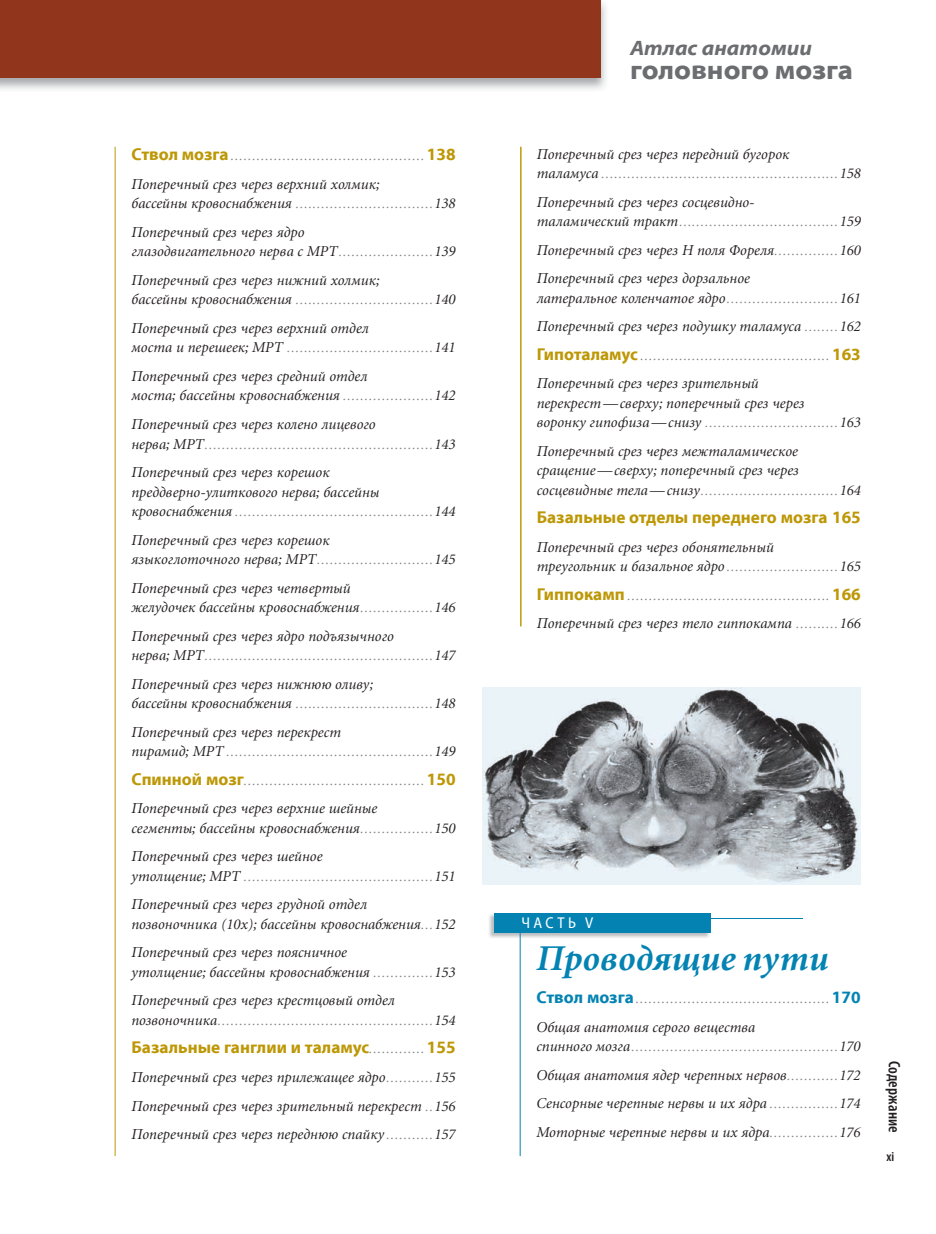
<style>
.page{position:relative;width:936px;height:1234px;background:#fff}
.page>*{position:absolute;margin:0;border:0;box-sizing:border-box;transform-origin:0 0}
.t1{font:italic 700 36px "Minion Cyr";color:#0483b3}
.t2{font:700 semi-expanded 27px "Myriad Pro";color:#6c6d70}
.t3{font:italic 700 semi-expanded 21px "Myriad Pro";color:#6c6d70}
.t4{font:700 17.25px "Myriad Pro";color:#bd9705}
.t5{font:600 condensed 16.5px "Myriad Pro";letter-spacing:.01em;color:#231f20}
.t6{font:semi-condensed 15.75px "Myriad Pro";letter-spacing:.22em;color:#fff}
.t7{font:italic 15px/19.5px "Minion Cyr";color:#231f20}
.t8{font:italic 13.5px/28.5px "Minion Cyr";color:#808285}
.t9{font:600 condensed 13.5px "Myriad Pro";color:#231f20}
.s1{font-family:"Myriad Pro";font-weight:700;font-style:normal;font-size:17.25px;color:#bd9705}
.s2{font-size:15px;color:#231f20}
.s3{font-size:13.5px;color:#808285}
.s4{font-family:"Minion Cyr";font-weight:400;font-style:italic;font-size:13.5px;color:#808285}
.s5{font-family:"Myriad Pro";font-weight:700;font-style:normal;font-size:17.25px;color:#0483b3}
</style>
<div class="page">
<img style="left:0;top:0;width:606px;height:90px">
<div style="left:0;top:0;width:600px;height:78px;background:#91351d"></div>
<hr style="left:520px;top:147px;width:1px;height:479px;background:#bd9705">
<hr style="left:115px;top:147px;width:1px;height:1008px;background:#bd9705">
<hr style="left:514px;top:918px;width:288px;height:1px;background:#0483b3">
<img style="left:489px;top:914px;width:221px;height:24px">
<div style="left:494px;top:912px;width:216px;height:20px;background:#0483b3"></div>
<hr style="left:519px;top:924px;width:1px;height:231px;background:#0483b3">
<img style="left:483px;top:687px;width:377px;height:197px">
<p class="t8" style="left:131px;top:141px;width:326px"><span class="s1">Ствол мозга</span>............................................. <span class="s1">138</span></p>
<p class="t7" style="left:131px;top:174px;width:250px">Поперечный срез через верхний холмик;</p>
<p class="t8" style="left:131px;top:189px;width:326px"><span class="s2">бассейны кровоснабжения</span> ................................<span class="s2">138</span></p>
<p class="t7" style="left:131px;top:222px;width:326px">Поперечный срез через ядро<br>глазодвигательного нерва с МРТ<span class="s3">......................</span>139</p>
<p class="t7" style="left:131px;top:270px;width:250px">Поперечный срез через нижний холмик;</p>
<p class="t8" style="left:131px;top:285px;width:326px"><span class="s2">бассейны кровоснабжения</span> ................................<span class="s2">140</span></p>
<p class="t7" style="left:131px;top:318px;width:239px">Поперечный срез через верхний отдел</p>
<p class="t8" style="left:131px;top:333px;width:325px"><span class="s2">моста и перешеек; МРТ</span> ..................................<span class="s2">141</span></p>
<p class="t7" style="left:131px;top:366px;width:326px">Поперечный срез через средний отдел<br>моста; бассейны кровоснабжения <span class="s3">.....................</span>142</p>
<p class="t7" style="left:131px;top:414px;width:246px">Поперечный срез через колено лицевого</p>
<p class="t8" style="left:131px;top:429px;width:325px"><span class="s2">нерва; МРТ</span>.....................................................<span class="s2">143</span></p>
<p class="t7" style="left:131px;top:462px;width:249px">Поперечный срез через корешок преддверно-улиткового нерва; бассейны</p>
<p class="t8" style="left:131px;top:497px;width:325px"><span class="s2">кровоснабжения</span> ..............................................<span class="s2">144</span></p>
<p class="t7" style="left:131px;top:529px;width:325px">Поперечный срез через корешок<br>языкоглоточного нерва; МРТ<span class="s3">...........................</span>145</p>
<p class="t7" style="left:131px;top:577px;width:326px">Поперечный срез через четвертый<br>желудочек бассейны кровоснабжения<span class="s3">.................</span>146</p>
<p class="t7" style="left:131px;top:625px;width:264px">Поперечный срез через ядро подъязычного</p>
<p class="t8" style="left:131px;top:641px;width:326px"><span class="s2">нерва; МРТ</span>.....................................................<span class="s2">147</span></p>
<p class="t7" style="left:131px;top:673px;width:243px">Поперечный срез через нижнюю оливу;</p>
<p class="t8" style="left:131px;top:689px;width:325px"><span class="s2">бассейны кровоснабжения</span> ................................<span class="s2">148</span></p>
<p class="t7" style="left:131px;top:721px;width:211px">Поперечный срез через перекрест</p>
<p class="t8" style="left:131px;top:737px;width:326px"><span class="s2">пирамид; МРТ</span> ................................................<span class="s2">149<br></span><span class="s1">Спинной мозг</span>.......................................... <span class="s1">150</span></p>
<p class="t7" style="left:131px;top:798px;width:326px">Поперечный срез через верхние шейные<br>сегменты; бассейны кровоснабжения<span class="s3">.................</span>150</p>
<p class="t7" style="left:131px;top:846px;width:192px">Поперечный срез через шейное</p>
<p class="t8" style="left:131px;top:861px;width:325px"><span class="s2">утолщение; МРТ</span> ............................................<span class="s2">151</span></p>
<p class="t7" style="left:131px;top:894px;width:326px">Поперечный срез через грудной отдел позвоночника (10х); бассейны кровоснабжения<span class="s3">...</span>152</p>
<p class="t7" style="left:131px;top:942px;width:325px">Поперечный срез через поясничное<br>утолщение; бассейны кровоснабжения <span class="s3">..............</span>153</p>
<p class="t7" style="left:131px;top:990px;width:265px">Поперечный срез через крестцовый отдел</p>
<p class="t8" style="left:131px;top:1005px;width:325px"><span class="s2">позвоночника</span>..................................................<span class="s2">154</span></p>
<p class="t4" style="left:131px;top:1036px;width:326px">Базальные ганглии и таламус<span class="s4">.............</span> 155</p>
<p class="t7" style="left:131px;top:1062px;width:326px;line-height:28.5px;text-align:justify">Поперечный срез через прилежащее ядро<span class="s3">...........</span>155<br>Поперечный срез через зрительный перекрест <span class="s3">..</span>156<br>Поперечный срез через переднюю спайку <span class="s3">...........</span>157</p>
<h3 class="t3" style="left:630px;top:36px;width:184px">Атлас анатомии</h3>
<h2 class="t2" style="left:630px;top:52px;width:225px">головного мозга</h2>
<p class="t7" style="left:536px;top:144px;width:254px">Поперечный срез через передний бугорок</p>
<p class="t8" style="left:536px;top:159px;width:326px"><span class="s2">таламуса</span> .......................................................<span class="s2">158</span></p>
<p class="t7" style="left:536px;top:192px;width:219px">Поперечный срез через сосцевидно-</p>
<p class="t8" style="left:536px;top:207px;width:326px"><span class="s2">таламический тракт</span>.....................................<span class="s2">159</span></p>
<p class="t7" style="left:536px;top:235px;width:326px;line-height:28.5px">Поперечный срез через H поля Фореля<span class="s3">...............</span>160<br>Поперечный срез через дорзальное</p>
<p class="t7" style="left:536px;top:283px;width:326px;line-height:28.5px">латеральное коленчатое ядро<span class="s3">..........................</span>161<br>Поперечный срез через подушку таламуса <span class="s3">........</span>162</p>
<p class="t8" style="left:536px;top:341px;width:326px"><span class="s1">Гипоталамус</span>............................................ <span class="s1">163</span></p>
<p class="t7" style="left:536px;top:373px;width:269px">Поперечный срез через зрительный перекрест — сверху; поперечный срез через</p>
<p class="t8" style="left:536px;top:408px;width:326px"><span class="s2">воронку гипофиза — снизу</span> ...............................<span class="s2">163</span></p>
<p class="t7" style="left:536px;top:441px;width:264px">Поперечный срез через межталамическое сращение — сверху; поперечный срез через</p>
<p class="t8" style="left:536px;top:476px;width:326px"><span class="s2">сосцевидные тела — снизу</span>................................<span class="s2">164</span></p>
<p class="t4" style="left:536px;top:506px;width:326px">Базальные отделы переднего мозга 165</p>
<p class="t7" style="left:536px;top:537px;width:326px">Поперечный срез через обонятельный<br>треугольник и базальное ядро<span class="s3">..........................</span>165</p>
<p class="t8" style="left:536px;top:581px;width:326px"><span class="s1">Гиппокамп</span> ............................................... <span class="s1">166</span></p>
<p class="t7" style="left:536px;top:613px;width:326px">Поперечный срез через тело гиппокампа <span class="s3">..........</span>166</p>
<p class="t6" style="left:521px;top:912px;width:73px">ЧАСТЬ V</p>
<h1 class="t1" style="left:536px;top:937px;width:293px">Проводящие пути</h1>
<p class="t8" style="left:536px;top:984px;width:326px"><span class="s5">Ствол мозга</span>............................................. <span class="s5">170</span></p>
<p class="t7" style="left:536px;top:1016px;width:220px">Общая анатомия серого вещества</p>
<p class="t8" style="left:536px;top:1032px;width:326px"><span class="s2">спинного мозга</span>................................................<span class="s2">170</span></p>
<p class="t7" style="left:536px;top:1060px;width:326px;line-height:28.5px;text-align:justify">Общая анатомия ядер черепных нервов<span class="s3">............</span>172<br>Сенсорные черепные нервы и их ядра <span class="s3">................</span>174<br>Моторные черепные нервы и их ядра<span class="s3">................</span>176</p>
<p class="t5" style="left:904px;top:1060px;width:73px;rotate:90deg">Содержание</p>
<p class="t9" style="left:886px;top:1147px;width:9px">xi</p>
</div>
